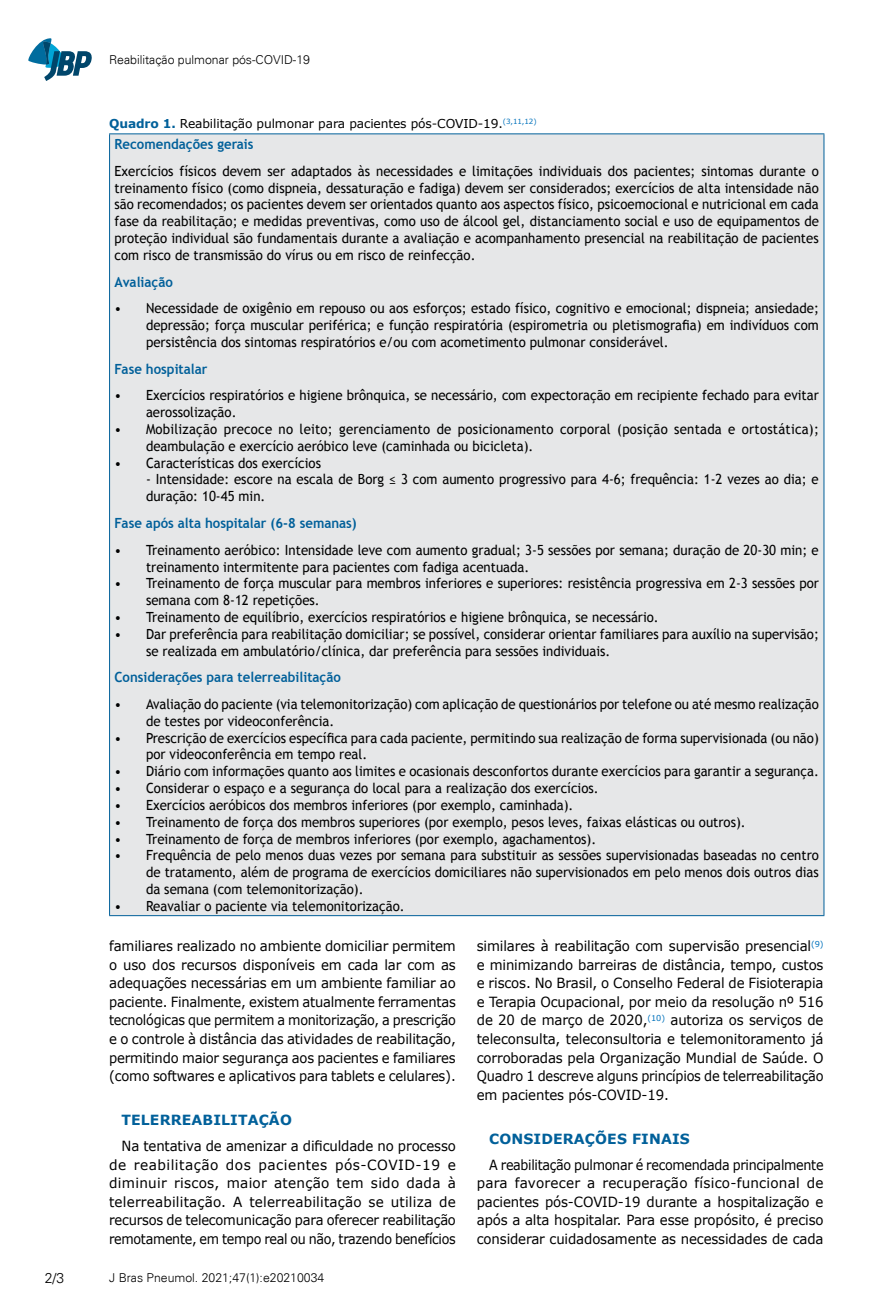
<style>
.page{position:relative;width:893px;height:1315px;background:#fff}
.page>*{position:absolute;margin:0;border:0;box-sizing:border-box;transform-origin:0 0}
.t1{font:14px/16.8px "Trebuchet MS";color:#000;scale:.94 1}
.t2{font:14px/18.6px "Verdana";letter-spacing:-.015em;color:#000;text-align:justify;scale:.95 1}
.t3{font:14px/18.6px "Verdana";letter-spacing:-.015em;color:#000;text-align:justify;scale:.91 1}
.t4{font:700 14px "Trebuchet MS";color:#01609a;scale:.94 1}
.t5{font:700 14px "Verdana";letter-spacing:.01em;color:#01609a}
.t6{font:300 14px "Univers";color:#000}
.t7{font:300 12.25px "Univers";color:#000}
.t8{font:12.25px "Verdana";letter-spacing:-.01em;color:#000}
.s1{font-weight:700;color:#01609a}
</style>
<div class="page">
<svg style="left:28px;top:38px;width:64px;height:43px"></svg>
<div style="left:110px;top:134px;width:714px;height:781px;background:#e6e7e8"></div>
<hr style="left:109px;top:133px;width:715px;height:1px;background:#01609a">
<hr style="left:109px;top:134px;width:1px;height:781px;background:#01609a">
<hr style="left:823px;top:134px;width:1px;height:781px;background:#01609a">
<hr style="left:109px;top:915px;width:715px;height:1px;background:#01609a">
<p class="t7" style="left:109px;top:52px;width:202px">Reabilitação pulmonar pós-COVID-19</p>
<p class="t8" style="left:109px;top:116px;width:429px"><span class="s1">Quadro 1.</span> Reabilitação pulmonar para pacientes pós-COVID-19.<sup>(3,11,12)</sup></p>
<p class="t4" style="left:115px;top:135px;width:149px">Recomendações gerais</p>
<p class="t1" style="left:115px;top:163px;width:751px;text-align:justify">Exercícios físicos devem ser adaptados às necessidades e limitações individuais dos pacientes; sintomas durante o treinamento físico (como dispneia, dessaturação e fadiga) devem ser considerados; exercícios de alta intensidade não são recomendados; os pacientes devem ser orientados quanto aos aspectos físico, psicoemocional e nutricional em cada fase da reabilitação; e medidas preventivas, como uso de álcool gel, distanciamento social e uso de equipamentos de proteção individual são fundamentais durante a avaliação e acompanhamento presencial na reabilitação de pacientes com risco de transmissão do vírus ou em risco de reinfecção.</p>
<p class="t4" style="left:115px;top:273px;width:64px">Avaliação</p>
<p class="t1" style="left:146px;top:300px;width:717px;text-align:justify;text-indent:-31px">• Necessidade de oxigênio em repouso ou aos esforços; estado físico, cognitivo e emocional; dispneia; ansiedade; depressão; força muscular periférica; e função respiratória (espirometria ou pletismografia) em indivíduos com persistência dos sintomas respiratórios e/ou com acometimento pulmonar considerável.</p>
<p class="t4" style="left:115px;top:360px;width:100px">Fase hospitalar</p>
<p class="t1" style="left:146px;top:387px;width:717px;text-indent:-31px">• Exercícios respiratórios e higiene brônquica, se necessário, com expectoração em recipiente fechado para evitar aerossolização.</p>
<p class="t1" style="left:146px;top:421px;width:717px;text-indent:-31px">• Mobilização precoce no leito; gerenciamento de posicionamento corporal (posição sentada e ortostática); deambulação e exercício aeróbico leve (caminhada ou bicicleta).</p>
<p class="t1" style="left:115px;top:454px;width:221px">• Características dos exercícios</p>
<p class="t1" style="left:146px;top:471px;width:717px">- Intensidade: escore na escala de Borg ≤ 3 com aumento progressivo para 4-6; frequência: 1-2 vezes ao dia; e duração: 10-45 min.</p>
<p class="t4" style="left:115px;top:514px;width:259px">Fase após alta hospitalar (6-8 semanas)</p>
<p class="t1" style="left:146px;top:541px;width:717px;text-indent:-31px">• Treinamento aeróbico: Intensidade leve com aumento gradual; 3-5 sessões por semana; duração de 20-30 min; e treinamento intermitente para pacientes com fadiga acentuada.</p>
<p class="t1" style="left:146px;top:575px;width:717px;text-indent:-31px">• Treinamento de força muscular para membros inferiores e superiores: resistência progressiva em 2-3 sessões por semana com 8-12 repetições.</p>
<p class="t1" style="left:115px;top:609px;width:580px">• Treinamento de equilíbrio, exercícios respiratórios e higiene brônquica, se necessário.</p>
<p class="t1" style="left:146px;top:625px;width:717px;text-indent:-31px">• Dar preferência para reabilitação domiciliar; se possível, considerar orientar familiares para auxílio na supervisão; se realizada em ambulatório/clínica, dar preferência para sessões individuais.</p>
<p class="t4" style="left:115px;top:668px;width:242px">Considerações para telerreabilitação</p>
<p class="t1" style="left:146px;top:696px;width:717px;text-indent:-31px">• Avaliação do paciente (via telemonitorização) com aplicação de questionários por telefone ou até mesmo realização de testes por videoconferência.</p>
<p class="t1" style="left:146px;top:729px;width:717px;text-indent:-31px">• Prescrição de exercícios específica para cada paciente, permitindo sua realização de forma supervisionada (ou não) por videoconferência em tempo real.</p>
<p class="t1" style="left:115px;top:763px;width:751px">• Diário com informações quanto aos limites e ocasionais desconfortos durante exercícios para garantir a segurança.</p>
<p class="t1" style="left:115px;top:780px;width:516px">• Considerar o espaço e a segurança do local para a realização dos exercícios.</p>
<p class="t1" style="left:115px;top:796px;width:490px">• Exercícios aeróbicos dos membros inferiores (por exemplo, caminhada).</p>
<p class="t1" style="left:115px;top:813px;width:673px">• Treinamento de força dos membros superiores (por exemplo, pesos leves, faixas elásticas ou outros).</p>
<p class="t1" style="left:115px;top:830px;width:514px">• Treinamento de força de membros inferiores (por exemplo, agachamentos).</p>
<p class="t1" style="left:146px;top:847px;width:717px;text-align:justify;text-indent:-31px">• Frequência de pelo menos duas vezes por semana para substituir as sessões supervisionadas baseadas no centro de tratamento, além de programa de exercícios domiciliares não supervisionados em pelo menos dois outros dias da semana (com telemonitorização).</p>
<p class="t1" style="left:115px;top:897px;width:310px">• Reavaliar o paciente via telemonitorização.</p>
<p class="t2" style="left:109px;top:936px;width:366px">familiares realizado no ambiente domiciliar permitem o uso dos recursos disponíveis em cada lar com as adequações necessárias em um ambiente familiar ao paciente. Finalmente, existem atualmente ferramentas tecnológicas que permitem a monitorização, a prescrição e o controle à distância das atividades de reabilitação, permitindo maior segurança aos pacientes e familiares (como softwares e aplicativos para tablets e celulares).</p>
<p class="t5" style="left:122px;top:1110px;width:172px">TELERREABILITAÇÃO</p>
<p class="t2" style="left:109px;top:1136px;width:366px;text-indent:12px">Na tentativa de amenizar a dificuldade no processo de reabilitação dos pacientes pós-COVID-19 e diminuir riscos, maior atenção tem sido dada à telerreabilitação. A telerreabilitação se utiliza de recursos de telecomunicação para oferecer reabilitação remotamente, em tempo real ou não, trazendo benefícios</p>
<p class="t2" style="left:477px;top:936px;width:366px">similares à reabilitação com supervisão presencial<sup>(9) </sup>e minimizando barreiras de distância, tempo, custos e riscos. No Brasil, o Conselho Federal de Fisioterapia e Terapia Ocupacional, por meio da resolução nº 516 de 20 de março de 2020,<sup>(10)</sup> autoriza os serviços de teleconsulta, teleconsultoria e telemonitoramento já corroboradas pela Organização Mundial de Saúde. O Quadro 1 descreve alguns princípios de telerreabilitação em pacientes pós-COVID-19.</p>
<p class="t5" style="left:489px;top:1128px;width:202px">CONSIDERAÇÕES FINAIS</p>
<p class="t3" style="left:477px;top:1155px;width:383px;text-indent:12px">A reabilitação pulmonar é recomendada principalmente para favorecer a recuperação físico-funcional de pacientes pós-COVID-19 durante a hospitalização e após a alta hospitalar. Para esse propósito, é preciso considerar cuidadosamente as necessidades de cada</p>
<p class="t6" style="left:45px;top:1269px;width:21px">2/3</p>
<p class="t7" style="left:109px;top:1270px;width:217px">J Bras Pneumol. 2021;47(1):e20210034</p>
</div>
